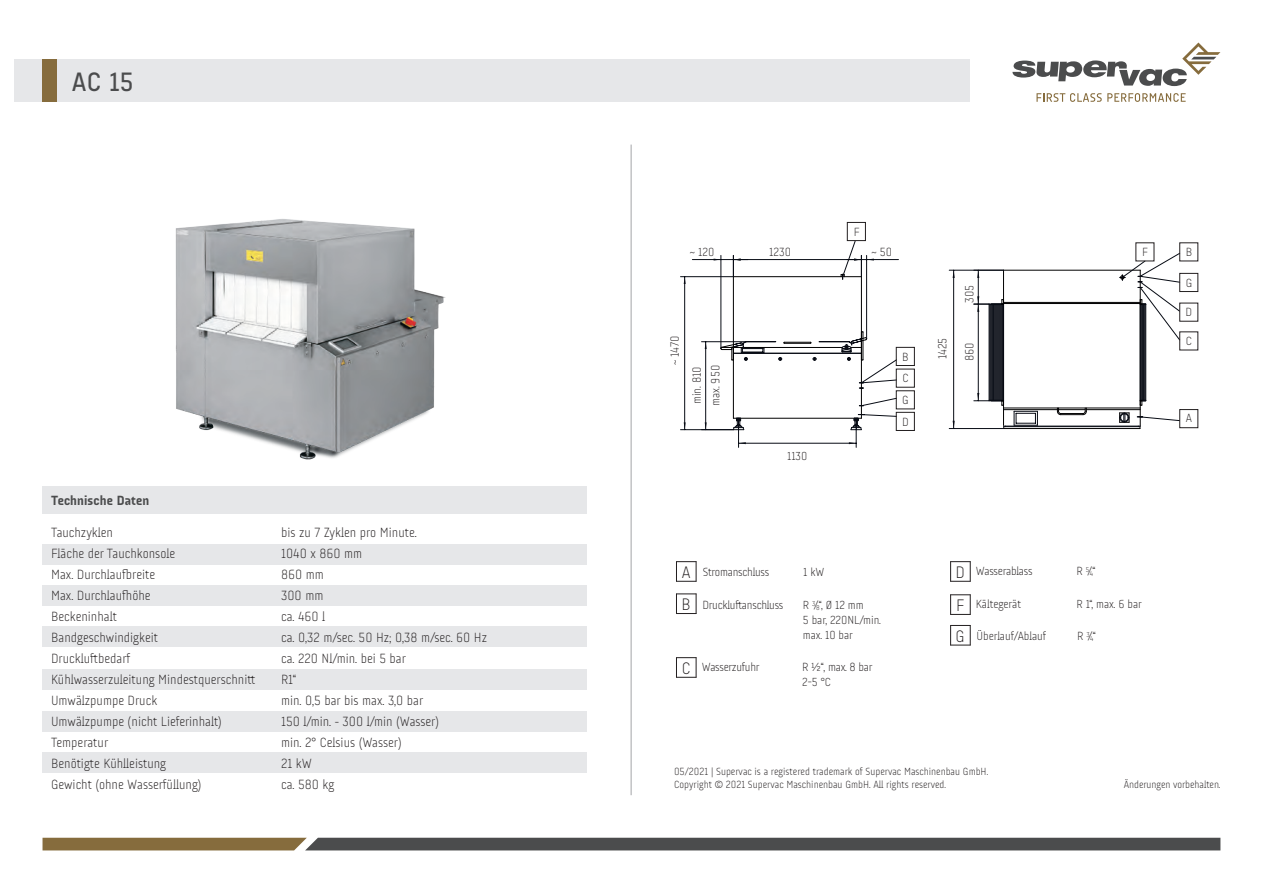
<style>
.page{position:relative;width:1263px;height:893px;background:#fff}
.page>*{position:absolute;margin:0;border:0;box-sizing:border-box;transform-origin:0 0}
.t1{font:27px "Audimat 3000 Regulier";color:#4b4c4d}
.t2{font:16.95px/33.2px "Audimat 3000 Leger";color:#231f20}
.t3{font:13.5px "Audimat 3000 Leger";color:#231f20}
.t4{font:13.5px "Audimat 3000 Mi gras";letter-spacing:.01em;color:#4b4c4d}
.t5{font:12px "Audimat 3000 Leger";letter-spacing:-.02em;color:#231f20}
.t6{font:12px/18.6px "Audimat 3000 Leger";color:#231f20}
.t7{font:11.85px/15px "Audimat 3000 Leger";letter-spacing:-.005em;color:#231f20}
.t8{font:11.7px "Audimat 3000 Leger";color:#231f20}
.t9{font:10.5px/13.5px "Audimat 3000 Leger";color:#231f20}
.s1{font-size:6.9px}
</style>
<div class="page">
<div style="left:15px;top:60px;width:955px;height:42px;background:#e6e7e9"></div>
<div style="left:43px;top:60px;width:14px;height:42px;background:#866c3d"></div>
<svg style="left:1012px;top:43px;width:208px;height:43px"></svg>
<svg style="left:1036px;top:93px;width:149px;height:9px"></svg>
<svg style="left:43px;top:838px;width:1177px;height:12px;background:#59544b"></svg>
<div style="left:43px;top:544px;width:544px;height:20px;background:#e6e7e9"></div>
<div style="left:43px;top:752px;width:544px;height:21px;background:#e6e7e9"></div>
<div style="left:43px;top:585px;width:544px;height:21px;background:#e6e7e9"></div>
<div style="left:43px;top:626px;width:544px;height:21px;background:#e6e7e9"></div>
<div style="left:43px;top:669px;width:544px;height:20px;background:#e6e7e9"></div>
<div style="left:43px;top:711px;width:544px;height:21px;background:#e6e7e9"></div>
<svg style="left:676px;top:561px;width:21px;height:21px"></svg>
<svg style="left:950px;top:625px;width:21px;height:21px"></svg>
<svg style="left:676px;top:657px;width:21px;height:21px"></svg>
<svg style="left:676px;top:594px;width:21px;height:20px"></svg>
<svg style="left:950px;top:561px;width:21px;height:21px"></svg>
<svg style="left:950px;top:594px;width:21px;height:21px"></svg>
<div style="left:43px;top:486px;width:544px;height:28px;background:#e6e7e9"></div>
<hr style="left:631px;top:145px;width:1px;height:650px;background:#a3a4a8">
<hr style="left:953px;top:270px;width:1px;height:159px;background:#070b14">
<hr style="left:949px;top:428px;width:55px;height:1px;background:#070b14">
<hr style="left:949px;top:270px;width:54px;height:1px;background:#070b14">
<svg style="left:974px;top:253px;width:206px;height:176px"></svg>
<hr style="left:684px;top:277px;width:1px;height:153px;background:#070b14">
<hr style="left:680px;top:429px;width:53px;height:1px;background:#070b14">
<hr style="left:680px;top:276px;width:53px;height:1px;background:#070b14">
<hr style="left:867px;top:259px;width:31px;height:1px;background:#070b14">
<svg style="left:692px;top:241px;width:205px;height:206px"></svg>
<div style="left:896px;top:412px;width:19px;height:19px;border:1px solid #231f20"></div>
<div style="left:896px;top:390px;width:19px;height:19px;border:1px solid #231f20"></div>
<div style="left:896px;top:369px;width:19px;height:18px;border:1px solid #231f20"></div>
<div style="left:896px;top:347px;width:19px;height:19px;border:1px solid #231f20"></div>
<div style="left:847px;top:222px;width:19px;height:19px;border:1px solid #231f20"></div>
<div style="left:1179px;top:303px;width:19px;height:18px;border:1px solid #231f20"></div>
<div style="left:1179px;top:409px;width:19px;height:19px;border:1px solid #231f20"></div>
<div style="left:1179px;top:332px;width:19px;height:18px;border:1px solid #231f20"></div>
<div style="left:1179px;top:243px;width:19px;height:18px;border:1px solid #231f20"></div>
<div style="left:1179px;top:273px;width:19px;height:19px;border:1px solid #231f20"></div>
<img style="left:175px;top:219px;width:271px;height:241px">
<h1 class="t1" style="left:72px;top:65px;width:63px">AC 15</h1>
<p class="t4" style="left:51px;top:493px;width:100px">Technische Daten</p>
<p class="t3" style="left:51px;top:524px;width:63px">Tauchzyklen</p>
<p class="t3" style="left:281px;top:524px;width:137px">bis zu 7 Zyklen pro Minute.</p>
<p class="t3" style="left:51px;top:545px;width:126px">Fläche der Tauchkonsole</p>
<p class="t3" style="left:281px;top:545px;width:82px">1040 x 860 mm</p>
<p class="t3" style="left:51px;top:566px;width:106px">Max. Durchlaufbreite</p>
<p class="t3" style="left:281px;top:566px;width:44px">860 mm</p>
<p class="t3" style="left:51px;top:587px;width:101px">Max. Durchlaufhöhe</p>
<p class="t3" style="left:281px;top:587px;width:44px">300 mm</p>
<p class="t3" style="left:51px;top:608px;width:67px">Beckeninhalt</p>
<p class="t3" style="left:281px;top:608px;width:46px">ca. 460 l</p>
<p class="t3" style="left:51px;top:629px;width:109px">Bandgeschwindigkeit</p>
<p class="t3" style="left:281px;top:629px;width:207px">ca. 0,32 m/sec. 50 Hz; 0,38 m/sec. 60 Hz</p>
<p class="t3" style="left:51px;top:650px;width:81px">Druckluftbedarf</p>
<p class="t3" style="left:281px;top:650px;width:126px">ca. 220 Nl/min. bei 5 bar</p>
<p class="t3" style="left:51px;top:671px;width:206px">Kühlwasserzuleitung Mindestquerschnitt</p>
<p class="t3" style="left:281px;top:671px;width:16px">R1“</p>
<p class="t3" style="left:51px;top:692px;width:108px">Umwälzpumpe Druck</p>
<p class="t3" style="left:281px;top:692px;width:144px">min. 0,5 bar bis max. 3,0 bar</p>
<p class="t3" style="left:51px;top:713px;width:172px">Umwälzpumpe (nicht Lieferinhalt)</p>
<p class="t3" style="left:281px;top:713px;width:159px">150 l/min. - 300 l/min (Wasser)</p>
<p class="t3" style="left:51px;top:734px;width:59px">Temperatur</p>
<p class="t3" style="left:281px;top:734px;width:122px">min. 2° Celsius (Wasser)</p>
<p class="t3" style="left:51px;top:755px;width:117px">Benötigte Kühlleistung</p>
<p class="t3" style="left:281px;top:755px;width:32px">21 kW</p>
<p class="t3" style="left:51px;top:776px;width:152px">Gewicht (ohne Wasserfüllung)</p>
<p class="t3" style="left:281px;top:776px;width:55px">ca. 580 kg</p>
<p class="t7" style="left:690px;top:245px;width:26px">~ 120</p>
<p class="t5" style="left:769px;top:245px;width:24px">1230</p>
<p class="t5" style="left:668px;top:365px;width:31px;rotate:-90deg">~ 1470</p>
<p class="t6" style="left:687px;top:406px;width:43px;rotate:-90deg">min. 810 max. 950</p>
<p class="t8" style="left:787px;top:449px;width:22px">1130</p>
<p class="t5" style="left:854px;top:224px;width:7px">F</p>
<p class="t5" style="left:871px;top:245px;width:22px">~ 50</p>
<p class="t5" style="left:902px;top:349px;width:8px">B</p>
<p class="t5" style="left:902px;top:371px;width:8px">C</p>
<p class="t5" style="left:902px;top:393px;width:8px">G</p>
<p class="t5" style="left:902px;top:414px;width:8px">D</p>
<p class="t5" style="left:935px;top:359px;width:23px;rotate:-90deg">1425</p>
<p class="t5" style="left:962px;top:303px;width:19px;rotate:-90deg">305</p>
<p class="t5" style="left:962px;top:361px;width:20px;rotate:-90deg">860</p>
<p class="t5" style="left:1142px;top:245px;width:7px">F</p>
<p class="t5" style="left:1186px;top:245px;width:8px">B</p>
<p class="t5" style="left:1186px;top:275px;width:8px">G</p>
<p class="t5" style="left:1185px;top:305px;width:8px">D</p>
<p class="t5" style="left:1186px;top:334px;width:8px">C</p>
<p class="t5" style="left:1186px;top:411px;width:8px">A</p>
<p class="t2" style="left:682px;top:555px;width:10px">A</p>
<p class="t2" style="left:681px;top:587px;width:11px">B</p>
<p class="t5" style="left:703px;top:565px;width:68px">Stromanschluss</p>
<p class="t7" style="left:803px;top:564px;width:23px">1 kW</p>
<p class="t5" style="left:702px;top:598px;width:83px">Druckluftanschluss</p>
<p class="t7" style="left:803px;top:598px;width:79px">R <sup>3</sup>/<span class="s1">8</span>“, Ø 12 mm<br>5 bar, 220NL/min. max. 10 bar</p>
<p class="t2" style="left:955px;top:555px;width:11px">D<br>F</p>
<p class="t2" style="left:955px;top:619px;width:11px">G</p>
<p class="t5" style="left:976px;top:564px;width:58px">Wasserablass</p>
<p class="t5" style="left:1076px;top:564px;width:21px">R <sup>5</sup>/<sub>4</sub>“</p>
<p class="t5" style="left:976px;top:597px;width:47px">Kältegerät</p>
<p class="t7" style="left:1076px;top:596px;width:67px">R 1“, max. 6 bar</p>
<p class="t5" style="left:976px;top:628px;width:71px">Überlauf/Ablauf</p>
<p class="t5" style="left:1077px;top:628px;width:20px">R <sup>3</sup>/<sub>4</sub>“</p>
<p class="t2" style="left:682px;top:651px;width:10px">C</p>
<p class="t5" style="left:702px;top:660px;width:59px">Wasserzufuhr</p>
<p class="t5" style="left:802px;top:660px;width:72px">R ½“, max. 8 bar</p>
<p class="t7" style="left:802px;top:674px;width:30px">2-5 °C</p>
<p class="t9" style="left:674px;top:764px;width:316px">05/2021 | Supervac is a registered trademark of Supervac Maschinenbau GmbH.<br>Copyright © 2021 Supervac Maschinenbau GmbH. All rights reserved.</p>
<p class="t9" style="left:1124px;top:778px;width:98px">Änderungen vorbehalten.</p>
</div>
